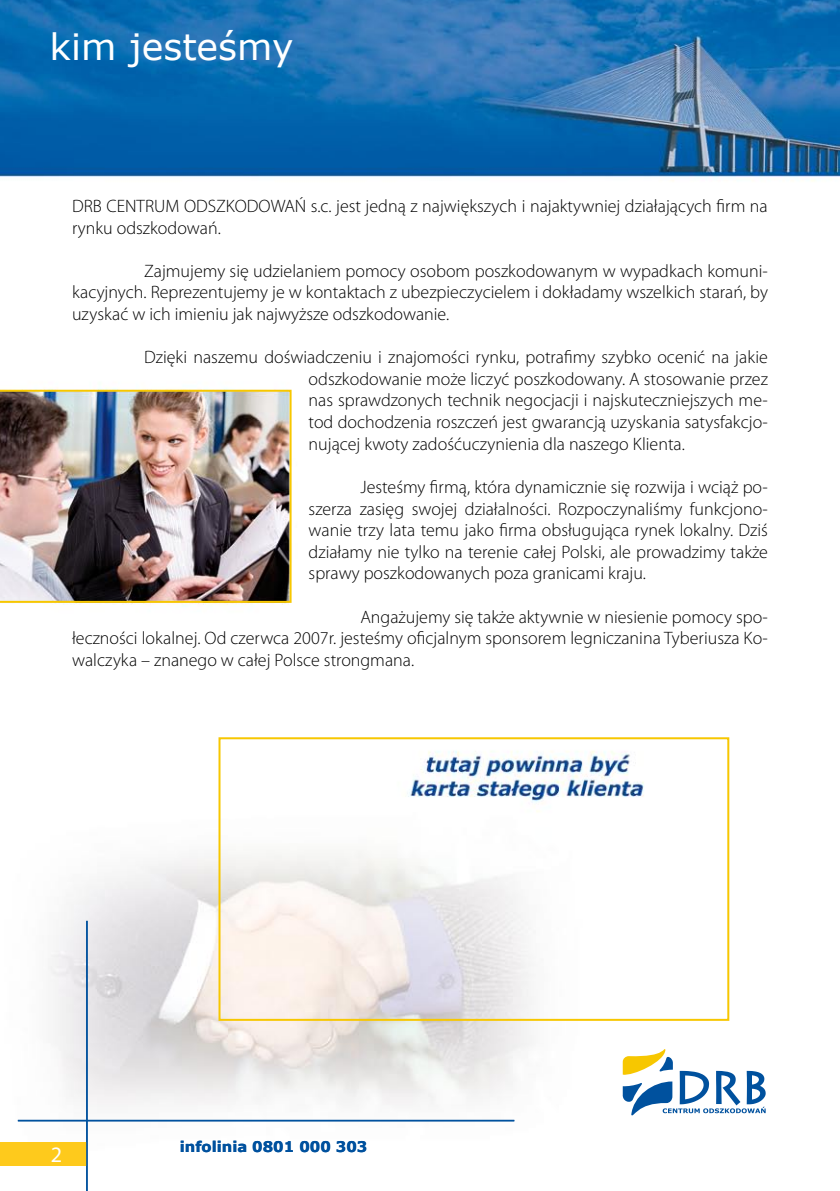
<style>
.page{position:relative;width:840px;height:1191px;background:#fff}
.page>*{position:absolute;margin:0;border:0;box-sizing:border-box;transform-origin:0 0}
.t1{font:36.2px "Verdana";color:#fff}
.t2{font:300 18px/21.6px "Myriad Pro";color:#000;text-align:justify}
.t3{font:700 14.8px "Verdana";color:#00519e}
</style>
<div class="page">
<img style="left:0;top:0;width:839px;height:1166px">
<svg style="left:622px;top:1047px;width:143px;height:71px"></svg>
<div style="left:0;top:1142px;width:86px;height:23px;background:#feca1c"></div>
<hr style="left:86px;top:921px;width:2px;height:270px;background:#00519e">
<hr style="left:18px;top:1119px;width:496px;height:2px;background:#00519e">
<img style="left:0;top:390px;width:291px;height:213px">
<div style="left:218px;top:737px;width:511px;height:283px;border:2px solid #f7c700"></div>
<h1 class="t1" style="left:50px;top:24px;width:245px">kim jesteśmy</h1>
<p class="t2" style="left:72px;top:195px;width:696px">DRB CENTRUM ODSZKODOWAŃ s.c. jest jedną z największych i najaktywniej działających firm na rynku odszkodowań.</p>
<p class="t2" style="left:72px;top:260px;width:697px;text-indent:72px">Zajmujemy się udzielaniem pomocy osobom poszkodowanym w wypadkach komuni&shy;kacyjnych. Reprezentujemy je w kontaktach z ubezpieczycielem i dokładamy wszelkich starań, by uzyskać w ich imieniu jak najwyższe odszkodowanie.</p>
<p class="t2" style="left:308px;top:346px;width:460px;text-indent:-164px">Dzięki naszemu doświadczeniu i znajomości rynku, potrafimy szybko ocenić na jakie odszkodowanie może liczyć poszkodowany. A stosowanie przez nas sprawdzonych technik negocjacji i najskuteczniejszych me&shy;tod dochodzenia roszczeń jest gwarancją uzyskania satysfakcjo&shy;nującej kwoty zadośćuczynienia dla naszego Klienta.</p>
<p class="t2" style="left:308px;top:476px;width:460px;text-indent:52px">Jesteśmy firmą, która dynamicznie się rozwija i wciąż po&shy;szerza zasięg swojej działalności. Rozpoczynaliśmy funkcjono&shy;wanie trzy lata temu jako firma obsługująca rynek lokalny. Dziś działamy nie tylko na terenie całej Polski, ale prowadzimy także sprawy poszkodowanych poza granicami kraju.</p>
<p class="t2" style="left:72px;top:605px;width:697px;text-indent:288px">Angażujemy się także aktywnie w niesienie pomocy spo&shy;łeczności lokalnej. Od czerwca 2007r. jesteśmy oficjalnym sponsorem legniczanina Tyberiusza Ko&shy;walczyka – znanego w całej Polsce strongmana.</p>
<p class="t3" style="left:180px;top:1137px;width:189px">infolinia 0801 000 303</p>
</div>
